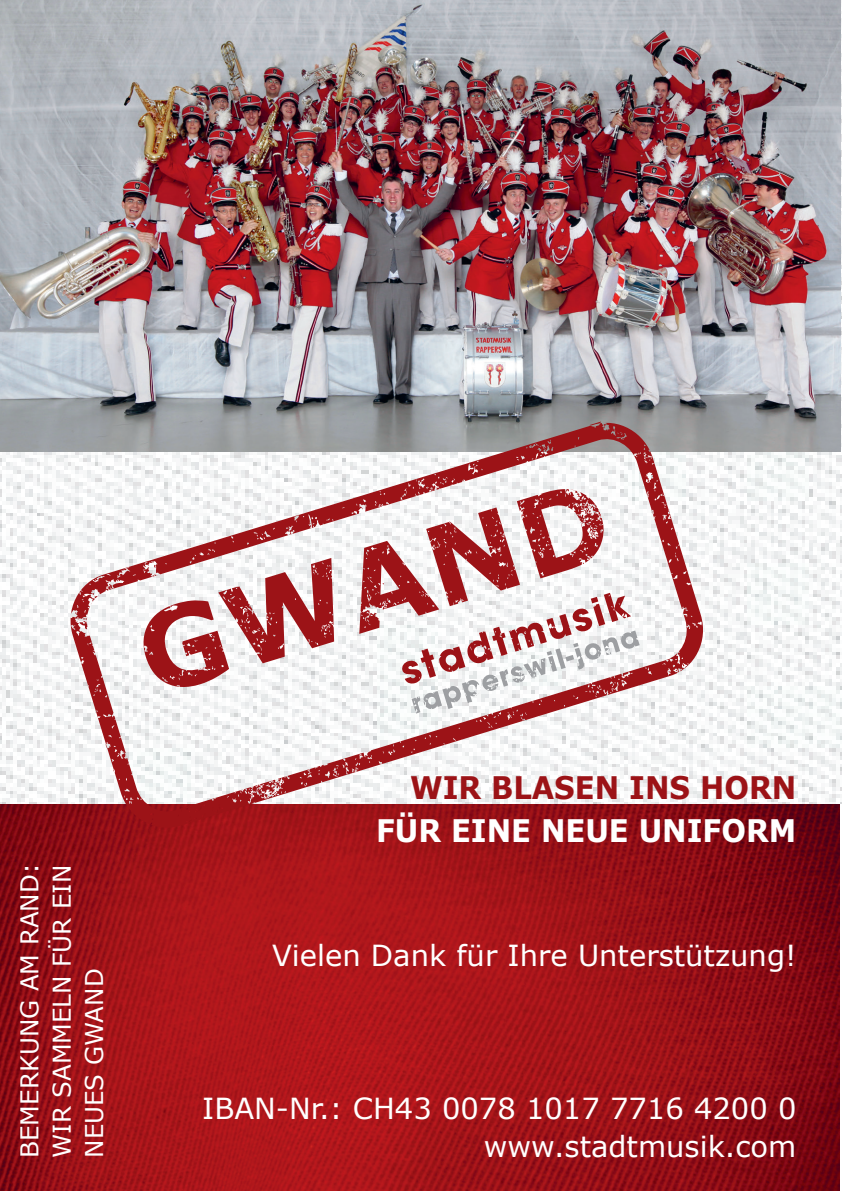
<style>
.page{position:relative;width:842px;height:1191px;background:#fff}
.page>*{position:absolute;margin:0;border:0;box-sizing:border-box;transform-origin:0 0}
.t1{font:700 31px "Verdana";color:#fff;scale:.93 1}
.t2{font:700 31px "Verdana";color:#9c1317;scale:.93 1}
.t3{font:29px "Verdana";color:#fff}
.t4{font:24.5px/32.4px "Verdana";color:#fff;text-align:justify}
</style>
<div class="page">
<img style="left:0;top:804px;width:839px;height:387px">
<img style="left:0;top:0;width:842px;height:804px">
<img style="left:0;top:0;width:840px;height:452px">
<svg style="left:65px;top:417px;width:644px;height:416px"></svg>
<p class="t4" style="left:13px;top:1157px;width:296px;rotate:-90deg">BEMERKUNG AM RAND:<br>WIR SAMMELN FÜR EIN NEUES GWAND</p>
<p class="t2" style="left:410px;top:765px;width:417px">WIR BLASEN INS HORN</p>
<p class="t1" style="left:376px;top:808px;width:453px">FÜR EINE NEUE UNIFORM</p>
<p class="t3" style="left:272px;top:936px;width:526px">Vielen Dank für Ihre Unterstützung!</p>
<p class="t3" style="left:202px;top:1088px;width:596px">IBAN-Nr.: CH43 0078 1017 7716 4200 0</p>
<p class="t3" style="left:484px;top:1126px;width:314px">www.stadtmusik.com</p>
</div>
